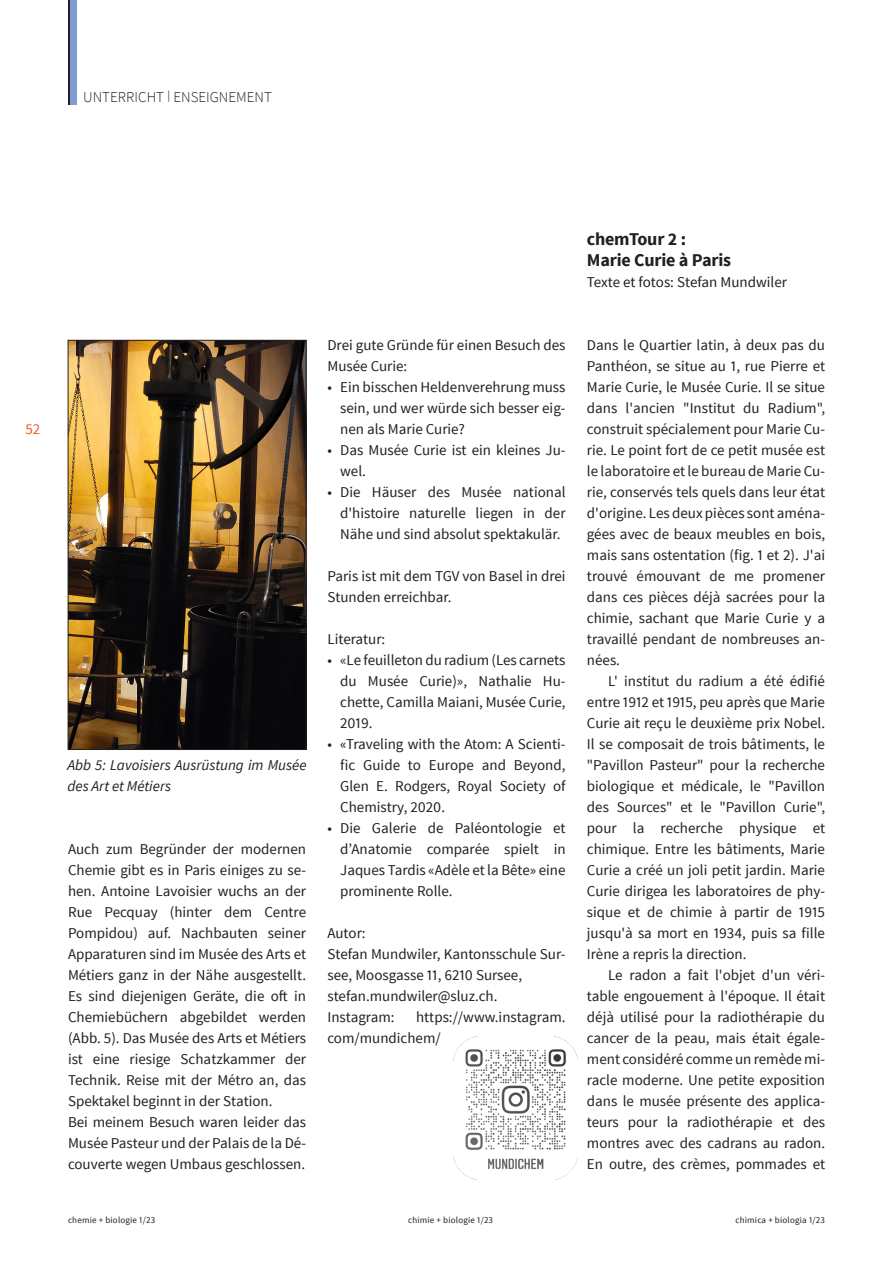
<style>
.page{position:relative;width:893px;height:1263px;background:#fff}
.page>*{position:absolute;margin:0;border:0;box-sizing:border-box;transform-origin:0 0}
.Lauftext{font:700 18px "Source Sans Pro";letter-spacing:-.01em;color:#231f20}
.Lauftext_Einzug_manu{font:15px/21px "Source Sans Pro";color:#231f20;text-align:justify}
.Lauftext-2{font:15px/21px "Source Sans Pro";color:#231f20}
.t1{font:italic 15px/21px "Source Sans Pro";color:#231f20}
.Untertitel{font:300 15px "Source Sans Pro";color:#231f20}
.t2{font:15px "Source Sans Pro";color:#f1592f}
.t3{font:9px "Source Sans Pro";letter-spacing:.02em;color:#231f20}
</style>
<div class="page">
<hr style="left:69px;top:0;width:1px;height:104px;background:#231f20">
<div style="left:70px;top:0;width:6px;height:104px;background:#7e9ed2"></div>
<img style="left:70px;top:342px;width:234px;height:405px">
<div style="left:68px;top:340px;width:238px;height:409px;border:1px solid #231f20"></div>
<img style="left:453px;top:1036px;width:124px;height:143px">
<p class="Untertitel" style="left:83px;top:88px;width:190px">UNTERRICHT <sup>|</sup> ENSEIGNEMENT</p>
<p class="t2" style="left:26px;top:420px;width:16px">52</p>
<p class="t1" style="left:67px;top:755px;width:241px">Abb 5: Lavoisiers Ausrüstung im Musée des Art et Métiers</p>
<p class="Lauftext-2" style="left:68px;top:839px;width:240px;text-align:justify">Auch zum Begründer der modernen Chemie gibt es in Paris einiges zu se&shy;hen. Antoine Lavoisier wuchs an der Rue Pecquay (hinter dem Centre Pompidou) auf. Nachbauten seiner Apparaturen sind im Musée des Arts et Métiers ganz in der Nähe ausgestellt.<br>Es sind diejenigen Geräte, die oft in Chemiebüchern abgebildet werden (Abb. 5). Das Musée des Arts et Métiers ist eine riesige Schatzkammer der Technik. Reise mit der Métro an, das Spektakel beginnt in der Station.</p>
<p class="Lauftext-2" style="left:68px;top:1112px;width:240px;text-align:justify">Bei meinem Besuch waren leider das Musée Pasteur und der Palais de la Dé&shy;couverte wegen Umbaus geschlossen.</p>
<p class="Lauftext" style="left:587px;top:228px;width:101px">chemTour 2 :</p>
<p class="Lauftext" style="left:587px;top:249px;width:146px">Marie Curie à Paris</p>
<p class="Lauftext-2" style="left:587px;top:272px;width:202px">Texte et fotos: Stefan Mundwiler</p>
<p class="Lauftext-2" style="left:327px;top:335px;width:240px">Drei gute Gründe für einen Besuch des<br>Musée Curie:</p>
<p class="Lauftext_Einzug_manu" style="left:340px;top:377px;width:227px;text-indent:-13px">• Ein bisschen Heldenverehrung muss sein, und wer würde sich besser eig&shy;nen als Marie Curie?</p>
<p class="Lauftext_Einzug_manu" style="left:340px;top:440px;width:227px;text-indent:-13px">• Das Musée Curie ist ein kleines Ju&shy;wel.</p>
<p class="Lauftext_Einzug_manu" style="left:340px;top:482px;width:227px;text-indent:-13px">• Die Häuser des Musée national d'histoire naturelle liegen in der Nähe und sind absolut spektakulär.</p>
<p class="Lauftext-2" style="left:327px;top:566px;width:240px">Paris ist mit dem TGV von Basel in drei<br>Stunden erreichbar.</p>
<p class="Lauftext-2" style="left:327px;top:629px;width:59px">Literatur:</p>
<p class="Lauftext_Einzug_manu" style="left:340px;top:650px;width:227px;text-indent:-13px">• «Le feuilleton du radium (Les carnets du Musée Curie)», Nathalie Hu&shy;chette, Camilla Maiani, Musée Curie, 2019.</p>
<p class="Lauftext_Einzug_manu" style="left:340px;top:734px;width:227px;text-indent:-13px">• «Traveling with the Atom: A Scienti&shy;fic Guide to Europe and Beyond, Glen E. Rodgers, Royal Society of Chemistry, 2020.</p>
<p class="Lauftext_Einzug_manu" style="left:340px;top:818px;width:227px;text-indent:-13px">• Die Galerie de Paléontologie et d’Anatomie comparée spielt in Jaques Tardis «Adèle et la Bête» eine prominente Rolle.</p>
<p class="Lauftext-2" style="left:327px;top:923px;width:40px">Autor:</p>
<p class="Lauftext-2" style="left:327px;top:944px;width:240px">Stefan Mundwiler, Kantonsschule Sur&shy;see, Moosgasse 11, 6210 Sursee,</p>
<p class="Lauftext-2" style="left:327px;top:986px;width:172px">stefan.mundwiler@sluz.ch.</p>
<p class="Lauftext-2" style="left:327px;top:1007px;width:69px">Instagram:</p>
<p class="Lauftext-2" style="left:327px;top:1007px;width:240px;text-indent:89px">https://www.instagram. com/mundichem/</p>
<p class="Lauftext_Einzug_manu" style="left:587px;top:335px;width:240px">Dans le Quartier latin, à deux pas du Panthéon, se situe au 1, rue Pierre et Marie Curie, le Musée Curie. Il se situe dans l'ancien "Institut du Radium", construit spécialement pour Marie Cu&shy;rie. Le point fort de ce petit musée est le laboratoire et le bureau de Marie Cu&shy;rie, conservés tels quels dans leur état d'origine. Les deux pièces sont aména&shy;gées avec de beaux meubles en bois, mais sans ostentation (fig. 1 et 2). J'ai trouvé émouvant de me promener dans ces pièces déjà sacrées pour la chimie, sachant que Marie Curie y a travaillé pendant de nombreuses an&shy;nées.</p>
<p class="Lauftext_Einzug_manu" style="left:587px;top:671px;width:240px;text-indent:21px">L' institut du radium a été édifié entre 1912 et 1915, peu après que Marie Curie ait reçu le deuxième prix Nobel.<br>Il se composait de trois bâtiments, le "Pavillon Pasteur" pour la recherche biologique et médicale, le "Pavillon des Sources" et le "Pavillon Curie", pour la recherche physique et chimique. Entre les bâtiments, Marie Curie a créé un joli petit jardin. Marie Curie dirigea les laboratoires de phy&shy;sique et de chimie à partir de 1915 jusqu'à sa mort en 1934, puis sa fille Irène a repris la direction.</p>
<p class="Lauftext_Einzug_manu" style="left:587px;top:965px;width:240px;text-indent:21px">Le radon a fait l'objet d'un véri&shy;table engouement à l'époque. Il était déjà utilisé pour la radiothérapie du cancer de la peau, mais était égale&shy;ment considéré comme un remède mi&shy;racle moderne. Une petite exposition dans le musée présente des applica&shy;teurs pour la radiothérapie et des montres avec des cadrans au radon.<br>En outre, des crèmes, pommades et</p>
<p class="t3" style="left:68px;top:1214px;width:89px">chemie + biologie 1/23</p>
<p class="t3" style="left:408px;top:1214px;width:86px">chimie + biologie 1/23</p>
<p class="t3" style="left:735px;top:1214px;width:91px">chimica + biologia 1/23</p>
</div>
